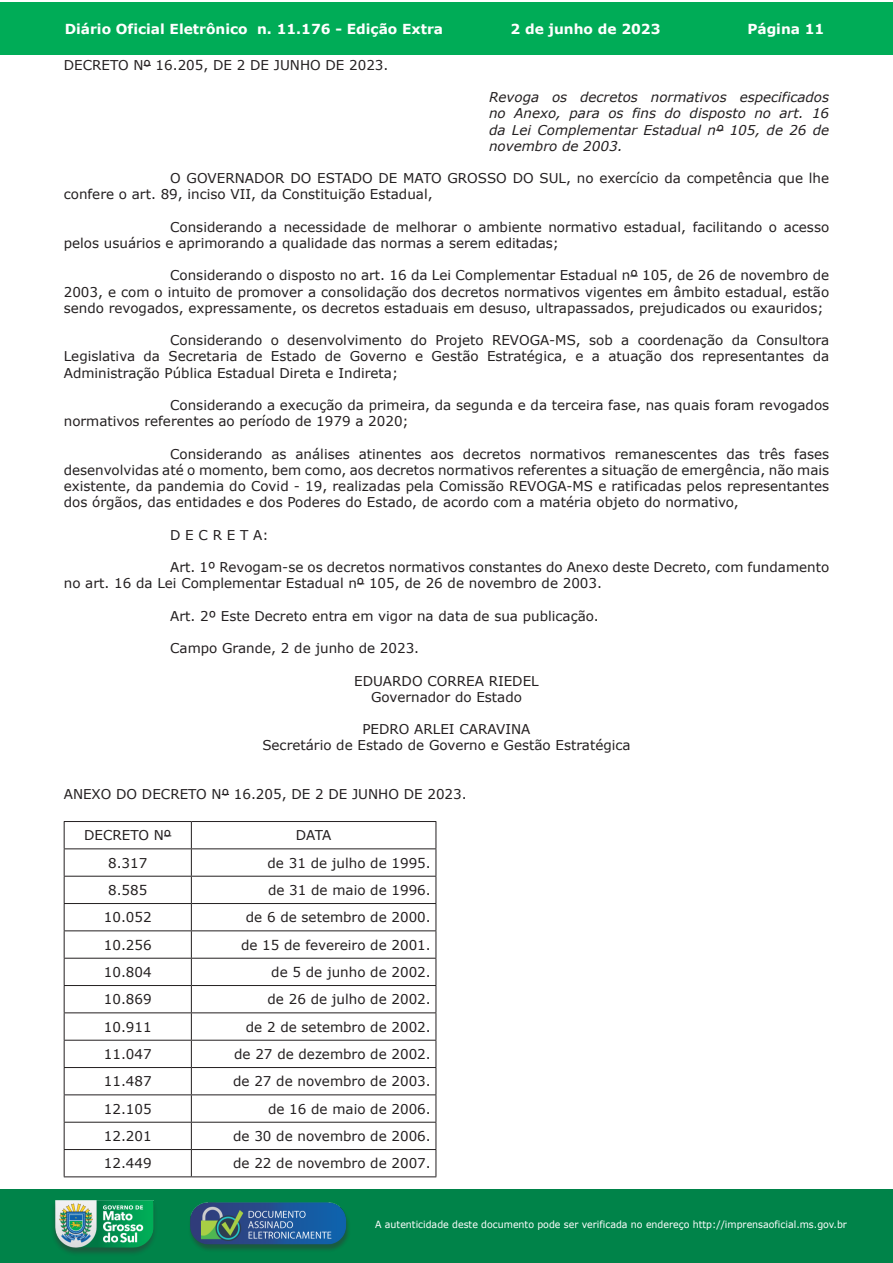
<style>
.page{position:relative;width:893px;height:1263px;background:#fff}
.page>*{position:absolute;margin:0;border:0;box-sizing:border-box;transform-origin:0 0}
.t1{font:700 13.8px "Verdana";color:#fff}
.t2{font:13.5px/16.2px "Verdana";color:#231f20}
.t3{font:italic 13.5px/16.2px "Verdana";color:#231f20;text-align:justify}
.t4{font:9.9px "Verdana";color:#fff;scale:.95 1}
</style>
<div class="page">
<div style="left:0;top:2px;width:893px;height:53px;background:#00ac57"></div>
<div style="left:1px;top:1189px;width:892px;height:74px;background:#008349"></div>
<img style="left:49px;top:1198px;width:111px;height:61px">
<img style="left:185px;top:1201px;width:168px;height:54px">
<svg style="left:65px;top:822px;width:371px;height:354px"></svg>
<hr style="left:64px;top:821px;width:127px;height:1px;background:#231f20">
<hr style="left:191px;top:821px;width:245px;height:1px;background:#231f20">
<hr style="left:64px;top:848px;width:127px;height:1px;background:#231f20">
<hr style="left:191px;top:848px;width:245px;height:1px;background:#231f20">
<hr style="left:64px;top:876px;width:127px;height:1px;background:#231f20">
<hr style="left:191px;top:876px;width:245px;height:1px;background:#231f20">
<hr style="left:64px;top:903px;width:127px;height:1px;background:#231f20">
<hr style="left:191px;top:903px;width:245px;height:1px;background:#231f20">
<hr style="left:64px;top:930px;width:127px;height:1px;background:#231f20">
<hr style="left:191px;top:930px;width:245px;height:1px;background:#231f20">
<hr style="left:64px;top:958px;width:127px;height:1px;background:#231f20">
<hr style="left:191px;top:958px;width:245px;height:1px;background:#231f20">
<hr style="left:64px;top:985px;width:127px;height:1px;background:#231f20">
<hr style="left:191px;top:985px;width:245px;height:1px;background:#231f20">
<hr style="left:64px;top:1012px;width:127px;height:1px;background:#231f20">
<hr style="left:191px;top:1012px;width:245px;height:1px;background:#231f20">
<hr style="left:64px;top:1040px;width:127px;height:1px;background:#231f20">
<hr style="left:191px;top:1040px;width:245px;height:1px;background:#231f20">
<hr style="left:64px;top:1067px;width:127px;height:1px;background:#231f20">
<hr style="left:191px;top:1067px;width:245px;height:1px;background:#231f20">
<hr style="left:64px;top:1094px;width:127px;height:1px;background:#231f20">
<hr style="left:191px;top:1094px;width:245px;height:1px;background:#231f20">
<hr style="left:64px;top:1122px;width:127px;height:1px;background:#231f20">
<hr style="left:191px;top:1122px;width:245px;height:1px;background:#231f20">
<hr style="left:64px;top:1149px;width:127px;height:1px;background:#231f20">
<svg style="left:64px;top:822px;width:1px;height:354px"></svg>
<hr style="left:191px;top:1149px;width:245px;height:1px;background:#231f20">
<svg style="left:191px;top:822px;width:1px;height:354px"></svg>
<svg style="left:436px;top:822px;width:1px;height:354px"></svg>
<hr style="left:64px;top:1176px;width:127px;height:1px;background:#231f20">
<hr style="left:191px;top:1176px;width:245px;height:1px;background:#231f20">
<p class="t1" style="left:65px;top:20px;width:380px">Diário Oficial Eletrônico n. 11.176 - Edição Extra</p>
<p class="t1" style="left:510px;top:20px;width:152px">2 de junho de 2023</p>
<p class="t1" style="left:747px;top:20px;width:79px">Página 11</p>
<p class="t2" style="left:64px;top:57px;width:326px">DECRETO Nº 16.205, DE 2 DE JUNHO DE 2023.</p>
<p class="t3" style="left:489px;top:89px;width:342px">Revoga os decretos normativos especificados no Anexo, para os fins do disposto no art. 16 da Lei Complementar Estadual nº 105, de 26 de novembro de 2003.</p>
<p class="t2" style="left:64px;top:170px;width:767px;text-indent:106px">O GOVERNADOR DO ESTADO DE MATO GROSSO DO SUL, no exercício da competência que lhe confere o art. 89, inciso VII, da Constituição Estadual,</p>
<p class="t2" style="left:64px;top:219px;width:767px;text-indent:106px">Considerando a necessidade de melhorar o ambiente normativo estadual, facilitando o acesso pelos usuários e aprimorando a qualidade das normas a serem editadas;</p>
<p class="t2" style="left:64px;top:267px;width:767px;text-align:justify;text-indent:106px">Considerando o disposto no art. 16 da Lei Complementar Estadual nº 105, de 26 de novembro de 2003, e com o intuito de promover a consolidação dos decretos normativos vigentes em âmbito estadual, estão sendo revogados, expressamente, os decretos estaduais em desuso, ultrapassados, prejudicados ou exauridos;</p>
<p class="t2" style="left:64px;top:332px;width:767px;text-align:justify;text-indent:106px">Considerando o desenvolvimento do Projeto REVOGA-MS, sob a coordenação da Consultora Legislativa da Secretaria de Estado de Governo e Gestão Estratégica, e a atuação dos representantes da Administração Pública Estadual Direta e Indireta;</p>
<p class="t2" style="left:64px;top:397px;width:767px;text-indent:106px">Considerando a execução da primeira, da segunda e da terceira fase, nas quais foram revogados normativos referentes ao período de 1979 a 2020;</p>
<p class="t2" style="left:64px;top:446px;width:767px;text-align:justify;text-indent:106px">Considerando as análises atinentes aos decretos normativos remanescentes das três fases desenvolvidas até o momento, bem como, aos decretos normativos referentes a situação de emergência, não mais existente, da pandemia do Covid - 19, realizadas pela Comissão REVOGA-MS e ratificadas pelos representantes dos órgãos, das entidades e dos Poderes do Estado, de acordo com a matéria objeto do normativo,</p>
<p class="t2" style="left:170px;top:527px;width:100px">D E C R E T A:</p>
<p class="t2" style="left:64px;top:559px;width:767px;text-indent:106px">Art. 1º Revogam-se os decretos normativos constantes do Anexo deste Decreto, com fundamento no art. 16 da Lei Complementar Estadual nº 105, de 26 de novembro de 2003.</p>
<p class="t2" style="left:170px;top:608px;width:430px">Art. 2º Este Decreto entra em vigor na data de sua publicação.</p>
<p class="t2" style="left:170px;top:640px;width:251px">Campo Grande, 2 de junho de 2023.</p>
<p class="t2" style="left:354px;top:672px;width:186px;text-align:center">EDUARDO CORREA RIEDEL<br>Governador do Estado</p>
<p class="t2" style="left:262px;top:721px;width:370px;text-align:center">PEDRO ARLEI CARAVINA<br>Secretário de Estado de Governo e Gestão Estratégica</p>
<p class="t2" style="left:64px;top:786px;width:404px">ANEXO DO DECRETO Nº 16.205, DE 2 DE JUNHO DE 2023.</p>
<p class="t2" style="left:84px;top:827px;width:89px">DECRETO Nº</p>
<p class="t2" style="left:296px;top:827px;width:37px">DATA</p>
<p class="t2" style="left:108px;top:854px;width:41px">8.317</p>
<p class="t2" style="left:268px;top:854px;width:165px">de 31 de julho de 1995.</p>
<p class="t2" style="left:108px;top:882px;width:41px">8.585</p>
<p class="t2" style="left:268px;top:882px;width:164px">de 31 de maio de 1996.</p>
<p class="t2" style="left:104px;top:909px;width:49px">10.052</p>
<p class="t2" style="left:246px;top:909px;width:186px">de 6 de setembro de 2000.</p>
<p class="t2" style="left:104px;top:936px;width:49px">10.256</p>
<p class="t2" style="left:241px;top:936px;width:191px">de 15 de fevereiro de 2001.</p>
<p class="t2" style="left:104px;top:964px;width:49px">10.804</p>
<p class="t2" style="left:271px;top:964px;width:161px">de 5 de junho de 2002.</p>
<p class="t2" style="left:104px;top:991px;width:49px">10.869</p>
<p class="t2" style="left:268px;top:991px;width:165px">de 26 de julho de 2002.</p>
<p class="t2" style="left:104px;top:1018px;width:49px">10.911</p>
<p class="t2" style="left:246px;top:1018px;width:186px">de 2 de setembro de 2002.</p>
<p class="t2" style="left:104px;top:1046px;width:49px">11.047</p>
<p class="t2" style="left:234px;top:1046px;width:198px">de 27 de dezembro de 2002.</p>
<p class="t2" style="left:104px;top:1073px;width:49px">11.487</p>
<p class="t2" style="left:233px;top:1073px;width:199px">de 27 de novembro de 2003.</p>
<p class="t2" style="left:104px;top:1100px;width:49px">12.105</p>
<p class="t2" style="left:268px;top:1100px;width:164px">de 16 de maio de 2006.</p>
<p class="t2" style="left:104px;top:1128px;width:49px">12.201</p>
<p class="t2" style="left:233px;top:1128px;width:199px">de 30 de novembro de 2006.</p>
<p class="t2" style="left:104px;top:1155px;width:49px">12.449</p>
<p class="t2" style="left:233px;top:1155px;width:199px">de 22 de novembro de 2007.</p>
<p class="t4" style="left:375px;top:1218px;width:498px">A autenticidade deste documento pode ser verificada no endereço http://imprensaoficial.ms.gov.br</p>
</div>
